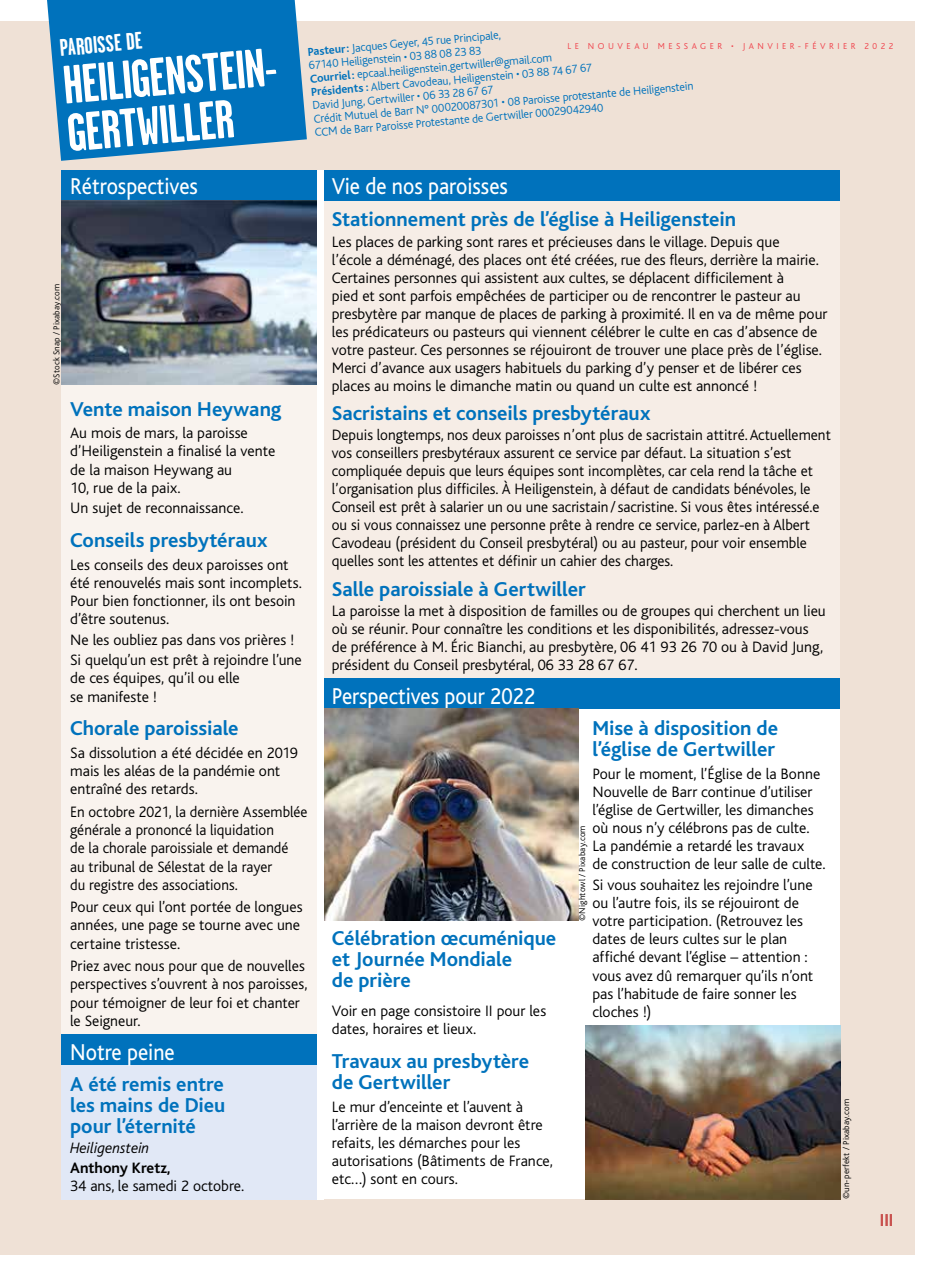
<style>
.page{position:relative;width:936px;height:1276px;background:#fff}
.page>*{position:absolute;margin:0;border:0;box-sizing:border-box;transform-origin:0 0}
.t1{font:700 54px/48px "Garage Gothic";color:#fff}
.t2{font:24px "Bliss";color:#fff;scale:.9 1}
.t3{font:700 24px "Garage Gothic";color:#fff}
.t4{font:700 21px/21.1px "Bliss";color:#0072bc}
.t5{font:500 18px "Bliss";color:#c8514e}
.t6{font:300 15.75px/18.1px "Bliss";color:#000}
.t7{font:300 15.75px/18.1px "Bliss";color:#000;scale:.96 1}
.t8{font:italic 300 15.75px "Bliss";color:#000}
.t9{font:700 15.75px "Bliss";color:#000}
.t10{font:300 12px/13.5px "Bliss";color:#0072bc}
.t11{font:300 9px "Bliss";letter-spacing:.02em;color:#000}
.t12{font:300 9px "Bliss";letter-spacing:.39em;color:#ef404a}
.s1{font-weight:700}
</style>
<div class="page">
<div style="left:0;top:21px;width:914px;height:1233px;background:#efe1d6"></div>
<svg style="left:47px;top:0;width:260px;height:161px;background:#1b7fbf"></svg>
<div style="left:62px;top:170px;width:255px;height:864px;background:#f9f3ee"></div>
<div style="left:62px;top:170px;width:255px;height:30px;background:#0072bc"></div>
<div style="left:323px;top:170px;width:517px;height:508px;background:#f6ede6"></div>
<div style="left:323px;top:170px;width:517px;height:30px;background:#0072bc"></div>
<div style="left:323px;top:678px;width:517px;height:521px;background:#fff"></div>
<div style="left:323px;top:678px;width:517px;height:31px;background:#0072bc"></div>
<img style="left:62px;top:201px;width:255px;height:184px">
<div style="left:62px;top:1034px;width:255px;height:165px;background:#e1e8f6"></div>
<div style="left:62px;top:1034px;width:255px;height:30px;background:#0072bc"></div>
<img style="left:323px;top:708px;width:255px;height:213px">
<img style="left:585px;top:1025px;width:255px;height:174px">
<div style="left:317px;top:170px;width:6px;height:1029px;background:#fff"></div>
<p class="t10" style="left:307px;top:45px;width:382px;rotate:-5deg"><span class="s1">Pasteur:</span> Jacques Geyer, 45 rue Principale,<br>67140 Heiligenstein • 03 88 08 23 83<br><span class="s1">Courriel:</span> epcaal.heiligenstein.gertwiller@gmail.com<br><span class="s1">Présidents :</span> Albert Cavodeau, Heiligenstein • 03 88 74 67 67<br>David Jung, Gertwiller • 06 33 28 67 67<br>Crédit Mutuel de Barr N° 00020087301 • 08 Paroisse protestante de Heiligenstein CCM de Barr Paroisse Protestante de Gertwiller 00029042940</p>
<h2 class="t3" style="left:59px;top:35px;width:84px;rotate:-5deg">PAROISSE DE</h2>
<p class="t12" style="left:567px;top:42px;width:327px">LE NOUVEAU MESSAGER • JANVIER-FÉVRIER 2022</p>
<h1 class="t1" style="left:61px;top:62px;width:231px;rotate:-5deg">HEILIGENSTEIN-<br>GERTWILLER</h1>
<h2 class="t2" style="left:70px;top:174px;width:143px">Rétrospectives</h2>
<h2 class="t2" style="left:332px;top:174px;width:197px">Vie de nos paroisses</h2>
<h3 class="t4" style="left:332px;top:209px;width:406px">Stationnement près de l’église à Heiligenstein</h3>
<p class="t6" style="left:332px;top:233px;width:497px">Les places de parking sont rares et précieuses dans le village. Depuis que<br>l’école a déménagé, des places ont été créées, rue des fleurs, derrière la mairie.<br>Certaines personnes qui assistent aux cultes, se déplacent difficilement à<br>pied et sont parfois empêchées de participer ou de rencontrer le pasteur au presbytère par manque de places de parking à proximité. Il en va de même pour les prédicateurs ou pasteurs qui viennent célébrer le culte en cas d’absence de votre pasteur. Ces personnes se réjouiront de trouver une place près de l’église.<br>Merci d’avance aux usagers habituels du parking d’y penser et de libérer ces places au moins le dimanche matin ou quand un culte est annoncé !</p>
<h3 class="t4" style="left:332px;top:403px;width:320px">Sacristains et conseils presbytéraux</h3>
<p class="t6" style="left:332px;top:426px;width:500px">Depuis longtemps, nos deux paroisses n’ont plus de sacristain attitré. Actuellement vos conseillers presbytéraux assurent ce service par défaut. La situation s’est compliquée depuis que leurs équipes sont incomplètes, car cela rend la tâche et l’organisation plus difficiles. À Heiligenstein, à défaut de candidats bénévoles, le Conseil est prêt à salarier un ou une sacristain/sacristine. Si vous êtes intéressé.e ou si vous connaissez une personne prête à rendre ce service, parlez-en à Albert Cavodeau (président du Conseil presbytéral) ou au pasteur, pour voir ensemble quelles sont les attentes et définir un cahier des charges.</p>
<h3 class="t4" style="left:332px;top:579px;width:255px">Salle paroissiale à Gertwiller</h3>
<p class="t6" style="left:332px;top:602px;width:495px">La paroisse la met à disposition de familles ou de groupes qui cherchent un lieu où se réunir. Pour connaître les conditions et les disponibilités, adressez-vous de préférence à M. Éric Bianchi, au presbytère, 06 41 93 26 70 ou à David Jung, président du Conseil presbytéral, 06 33 28 67 67.</p>
<h2 class="t2" style="left:332px;top:683px;width:228px">Perspectives pour 2022</h2>
<p class="t11" style="left:52px;top:385px;width:103px;rotate:-90deg">©Stock Snap / Pixabay.com</p>
<h3 class="t4" style="left:70px;top:399px;width:213px">Vente maison Heywang</h3>
<p class="t6" style="left:70px;top:424px;width:206px">Au mois de mars, la paroisse d’Heiligenstein a finalisé la vente de la maison Heywang au<br>10, rue de la paix.</p>
<p class="t6" style="left:70px;top:499px;width:175px">Un sujet de reconnaissance.</p>
<h3 class="t4" style="left:70px;top:530px;width:199px">Conseils presbytéraux</h3>
<p class="t6" style="left:70px;top:556px;width:233px">Les conseils des deux paroisses ont été renouvelés mais sont incomplets.<br>Pour bien fonctionner, ils ont besoin d’être soutenus.</p>
<p class="t6" style="left:70px;top:629px;width:233px;line-height:20.4px">Ne les oubliez pas dans vos prières !<br>Si quelqu’un est prêt à rejoindre l’une</p>
<p class="t6" style="left:70px;top:669px;width:171px">de ces équipes, qu’il ou elle se manifeste !</p>
<h3 class="t4" style="left:70px;top:718px;width:170px">Chorale paroissiale</h3>
<p class="t6" style="left:70px;top:744px;width:229px">Sa dissolution a été décidée en 2019 mais les aléas de la pandémie ont entraîné des retards.</p>
<p class="t7" style="left:70px;top:803px;width:249px">En octobre 2021, la dernière Assemblée générale a prononcé la liquidation<br>de la chorale paroissiale et demandé<br>au tribunal de Sélestat de la rayer<br>du registre des associations.</p>
<p class="t6" style="left:70px;top:898px;width:234px">Pour ceux qui l’ont portée de longues années, une page se tourne avec une certaine tristesse.</p>
<p class="t6" style="left:70px;top:957px;width:239px">Priez avec nous pour que de nouvelles perspectives s’ouvrent à nos paroisses, pour témoigner de leur foi et chanter le Seigneur.</p>
<h3 class="t4" style="left:592px;top:718px;width:187px">Mise à disposition de l’église de Gertwiller</h3>
<p class="t6" style="left:592px;top:764px;width:235px">Pour le moment, l’Église de la Bonne Nouvelle de Barr continue d’utiliser l’église de Gertwiller, les dimanches où nous n’y célébrons pas de culte.<br>La pandémie a retardé les travaux<br>de construction de leur salle de culte.</p>
<p class="t6" style="left:592px;top:875px;width:222px">Si vous souhaitez les rejoindre l’une ou l’autre fois, ils se réjouiront de votre participation. (Retrouvez les dates de leurs cultes sur le plan affiché devant l’église – attention : vous avez dû remarquer qu’ils n’ont pas l’habitude de faire sonner les cloches !)</p>
<p class="t11" style="left:577px;top:921px;width:97px;rotate:-90deg">©Nightowl / Pixabay.com</p>
<h3 class="t4" style="left:332px;top:928px;width:226px">Célébration œcuménique et Journée Mondiale<br>de prière</h3>
<p class="t6" style="left:332px;top:1002px;width:216px">Voir en page consistoire II pour les dates, horaires et lieux.</p>
<h3 class="t4" style="left:332px;top:1051px;width:199px">Travaux au presbytère de Gertwiller</h3>
<p class="t6" style="left:332px;top:1098px;width:222px">Le mur d’enceinte et l’auvent à l’arrière de la maison devront être refaits, les démarches pour les autorisations (Bâtiments de France, etc…) sont en cours.</p>
<h2 class="t2" style="left:70px;top:1039px;width:118px">Notre peine</h2>
<h3 class="t4" style="left:70px;top:1073px;width:157px;text-align:justify">A été remis entre les mains de Dieu pour l’éternité</h3>
<p class="t8" style="left:70px;top:1139px;width:81px">Heiligenstein</p>
<p class="t9" style="left:70px;top:1159px;width:102px">Anthony Kretz,</p>
<p class="t6" style="left:70px;top:1177px;width:175px">34 ans, le samedi 2 octobre.</p>
<p class="t11" style="left:841px;top:1199px;width:102px;rotate:-90deg">©un-perfekt / Pixabay.com</p>
<p class="t5" style="left:879px;top:1210px;width:15px">III</p>
</div>
